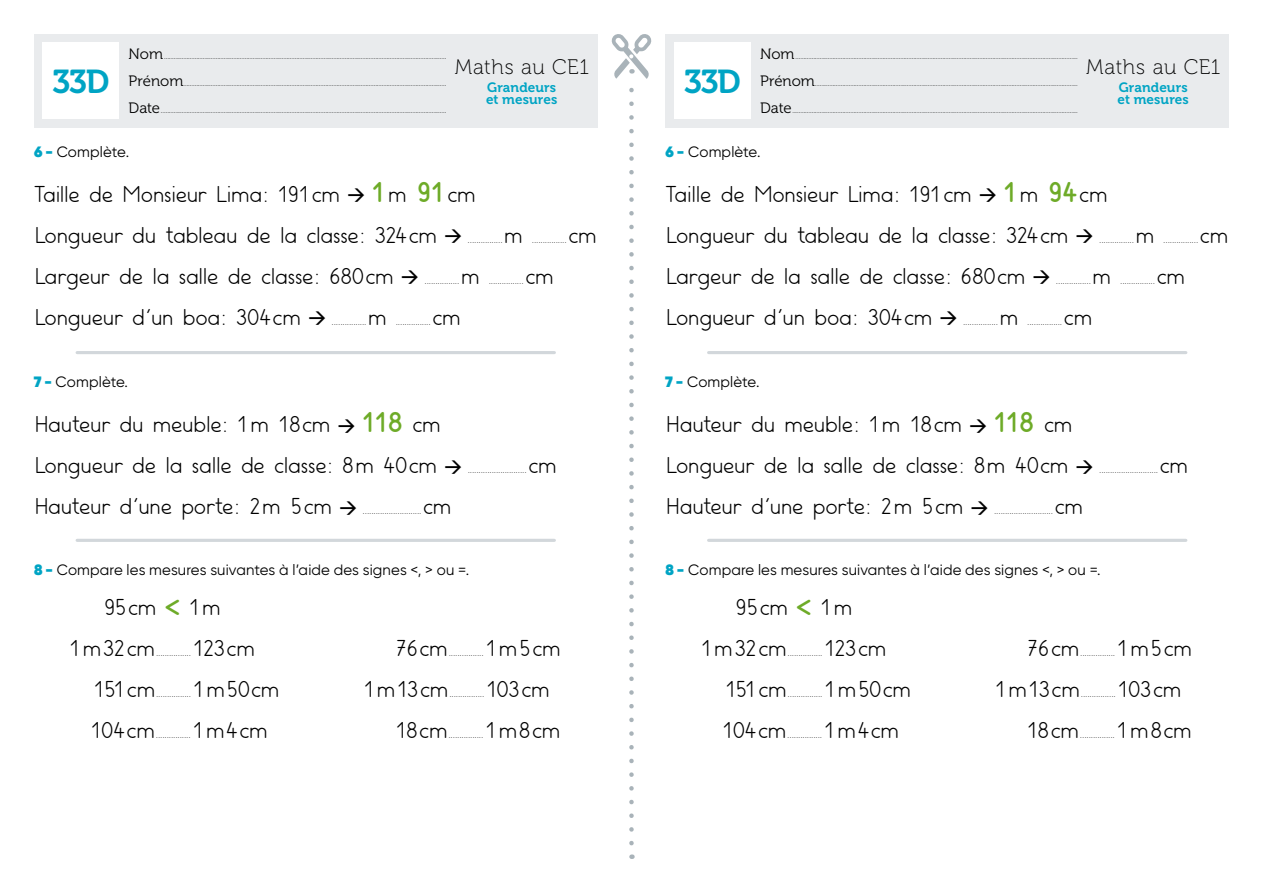
<style>
.page{position:relative;width:1263px;height:893px;background:#fff}
.page>*{position:absolute;margin:0;border:0;box-sizing:border-box;transform-origin:0 0}
.t1{font:33px "Museo 700";letter-spacing:-.045em;color:#00a4c4}
.t2{font:24px/41px "Acceseditionsscript";letter-spacing:-.07em;color:#000}
.t3{font:21px "Museo 100";letter-spacing:.025em;color:#000}
.t4{font:15px "Gilroy";letter-spacing:.01em;color:#000}
.t5{font:13.5px/12px "Museo 700";letter-spacing:.01em;color:#00a4c4}
.t6{font:12px "Acceseditionsscript";color:#000}
.t7{font:7.5px "Museo 300";color:#000}
.s1{font-size:15px}
.s2{font-weight:800;color:#00a4c4}
.s3{font-family:"Gilroy";font-weight:500;font-size:22.5px}
.s4{font-weight:700;font-size:30px;color:#6eab28}
.s5{font-size:12px}
.s6{font-size:24px}
</style>
<div class="page">
<div style="left:665px;top:34px;width:564px;height:94px;background:#e9ebed"></div>
<div style="left:34px;top:34px;width:563px;height:94px;background:#e9ebed"></div>
<div style="left:674px;top:43px;width:76px;height:76px;background:#fff"></div>
<div style="left:43px;top:43px;width:76px;height:76px;background:#fff"></div>
<hr style="left:709px;top:351px;width:477px;height:3px;background:#d2d7db">
<hr style="left:77px;top:351px;width:477px;height:3px;background:#d2d7db">
<hr style="left:709px;top:539px;width:477px;height:3px;background:#d2d7db">
<hr style="left:77px;top:539px;width:477px;height:3px;background:#d2d7db">
<svg style="left:611px;top:34px;width:41px;height:809px"></svg>
<p class="t7" style="left:129px;top:53px;width:319px"><span class="s1">Nom</span>...............................................................................................................................................................................</p>
<p class="t7" style="left:129px;top:80px;width:319px"><span class="s1">Prénom</span>...................................................................................................................................................................</p>
<p class="t7" style="left:129px;top:107px;width:319px"><span class="s1">Date</span>.................................................................................................................................................................................</p>
<h3 class="t3" style="left:455px;top:55px;width:136px">Maths au CE1</h3>
<h3 class="t5" style="left:486px;top:81px;width:73px">Grandeurs et mesures</h3>
<h1 class="t1" style="left:52px;top:63px;width:59px">33D</h1>
<h1 class="t1" style="left:684px;top:63px;width:59px">33D</h1>
<p class="t7" style="left:760px;top:53px;width:319px"><span class="s1">Nom</span>...............................................................................................................................................................................</p>
<p class="t7" style="left:760px;top:80px;width:319px"><span class="s1">Prénom</span>...................................................................................................................................................................</p>
<p class="t7" style="left:760px;top:107px;width:319px"><span class="s1">Date</span>.................................................................................................................................................................................</p>
<h3 class="t3" style="left:1086px;top:55px;width:136px">Maths au CE1</h3>
<h3 class="t5" style="left:1117px;top:81px;width:73px">Grandeurs et mesures</h3>
<h3 class="t4" style="left:34px;top:142px;width:97px"><span class="s2">6 -</span> Complète.</h3>
<h2 class="t2" style="left:34px;top:174px;width:565px">Taille de Monsieur Lima: 191cm <span class="s3">→</span> <span class="s4">1</span>m <span class="s4">91</span>cm<br>Longueur du tableau de la classe: 324cm <span class="s3">→</span> <span class="s5">................</span>m <span class="s5">................</span>cm<br>Largeur de la salle de classe: 680cm <span class="s3">→</span> <span class="s5">................</span>m <span class="s5">................</span>cm</h2>
<h3 class="t6" style="left:34px;top:315px;width:429px"><span class="s6">Longueur d’un boa: 304cm</span> <span class="s3">→</span> ................<span class="s6">m</span> ................<span class="s6">cm</span></h3>
<h3 class="t4" style="left:34px;top:373px;width:96px"><span class="s2">7 -</span> Complète.</h3>
<h2 class="t2" style="left:34px;top:404px;width:525px">Hauteur du meuble: 1m 18cm <span class="s3">→</span> <span class="s4">118</span> cm<br>Longueur de la salle de classe: 8m 40cm <span class="s3">→</span> <span class="s5">...........................</span>cm</h2>
<h3 class="t6" style="left:34px;top:504px;width:420px"><span class="s6">Hauteur d’une porte: 2m 5cm</span> <span class="s3">→</span> ...........................<span class="s6">cm</span></h3>
<h3 class="t4" style="left:665px;top:142px;width:97px"><span class="s2">6 -</span> Complète.</h3>
<h2 class="t2" style="left:665px;top:174px;width:565px">Taille de Monsieur Lima: 191cm <span class="s3">→</span> <span class="s4">1</span>m <span class="s4">94</span>cm<br>Longueur du tableau de la classe: 324cm <span class="s3">→</span> <span class="s5">................</span>m <span class="s5">................</span>cm<br>Largeur de la salle de classe: 680cm <span class="s3">→</span> <span class="s5">................</span>m <span class="s5">................</span>cm</h2>
<h3 class="t6" style="left:665px;top:315px;width:429px"><span class="s6">Longueur d’un boa: 304cm</span> <span class="s3">→</span> ................<span class="s6">m</span> ................<span class="s6">cm</span></h3>
<h3 class="t4" style="left:665px;top:373px;width:96px"><span class="s2">7 -</span> Complète.</h3>
<h2 class="t2" style="left:665px;top:404px;width:525px">Hauteur du meuble: 1m 18cm <span class="s3">→</span> <span class="s4">118</span> cm<br>Longueur de la salle de classe: 8m 40cm <span class="s3">→</span> <span class="s5">...........................</span>cm</h2>
<h3 class="t6" style="left:665px;top:504px;width:420px"><span class="s6">Hauteur d’une porte: 2m 5cm</span> <span class="s3">→</span> ...........................<span class="s6">cm</span></h3>
<h3 class="t4" style="left:34px;top:560px;width:437px"><span class="s2">8 -</span> Compare les mesures suivantes à l’aide des signes &lt;, &gt; ou =.</h3>
<h3 class="t4" style="left:665px;top:560px;width:437px"><span class="s2">8 -</span> Compare les mesures suivantes à l’aide des signes &lt;, &gt; ou =.</h3>
<h2 class="t2" style="left:103px;top:587px;width:120px">95cm <span class="s4">&lt;</span> 1m</h2>
<h3 class="t6" style="left:69px;top:646px;width:189px"><span class="s6">1m32cm</span>................<span class="s6">123cm</span></h3>
<h3 class="t6" style="left:93px;top:687px;width:189px"><span class="s6">151cm</span>................<span class="s6">1m50cm</span></h3>
<h3 class="t6" style="left:90px;top:728px;width:180px"><span class="s6">104cm</span>................<span class="s6">1m4cm</span></h3>
<h3 class="t6" style="left:394px;top:646px;width:168px"><span class="s6">76cm</span>................<span class="s6">1m5cm</span></h3>
<h3 class="t6" style="left:363px;top:687px;width:189px"><span class="s6">1m13cm</span>................<span class="s6">103cm</span></h3>
<h3 class="t6" style="left:395px;top:728px;width:168px"><span class="s6">18cm</span>................<span class="s6">1m8cm</span></h3>
<h2 class="t2" style="left:734px;top:587px;width:120px">95cm <span class="s4">&lt;</span> 1m</h2>
<h3 class="t6" style="left:700px;top:646px;width:189px"><span class="s6">1m32cm</span>................<span class="s6">123cm</span></h3>
<h3 class="t6" style="left:724px;top:687px;width:189px"><span class="s6">151cm</span>................<span class="s6">1m50cm</span></h3>
<h3 class="t6" style="left:721px;top:728px;width:180px"><span class="s6">104cm</span>................<span class="s6">1m4cm</span></h3>
<h3 class="t6" style="left:1026px;top:646px;width:168px"><span class="s6">76cm</span>................<span class="s6">1m5cm</span></h3>
<h3 class="t6" style="left:994px;top:687px;width:189px"><span class="s6">1m13cm</span>................<span class="s6">103cm</span></h3>
<h3 class="t6" style="left:1026px;top:728px;width:168px"><span class="s6">18cm</span>................<span class="s6">1m8cm</span></h3>
</div>
